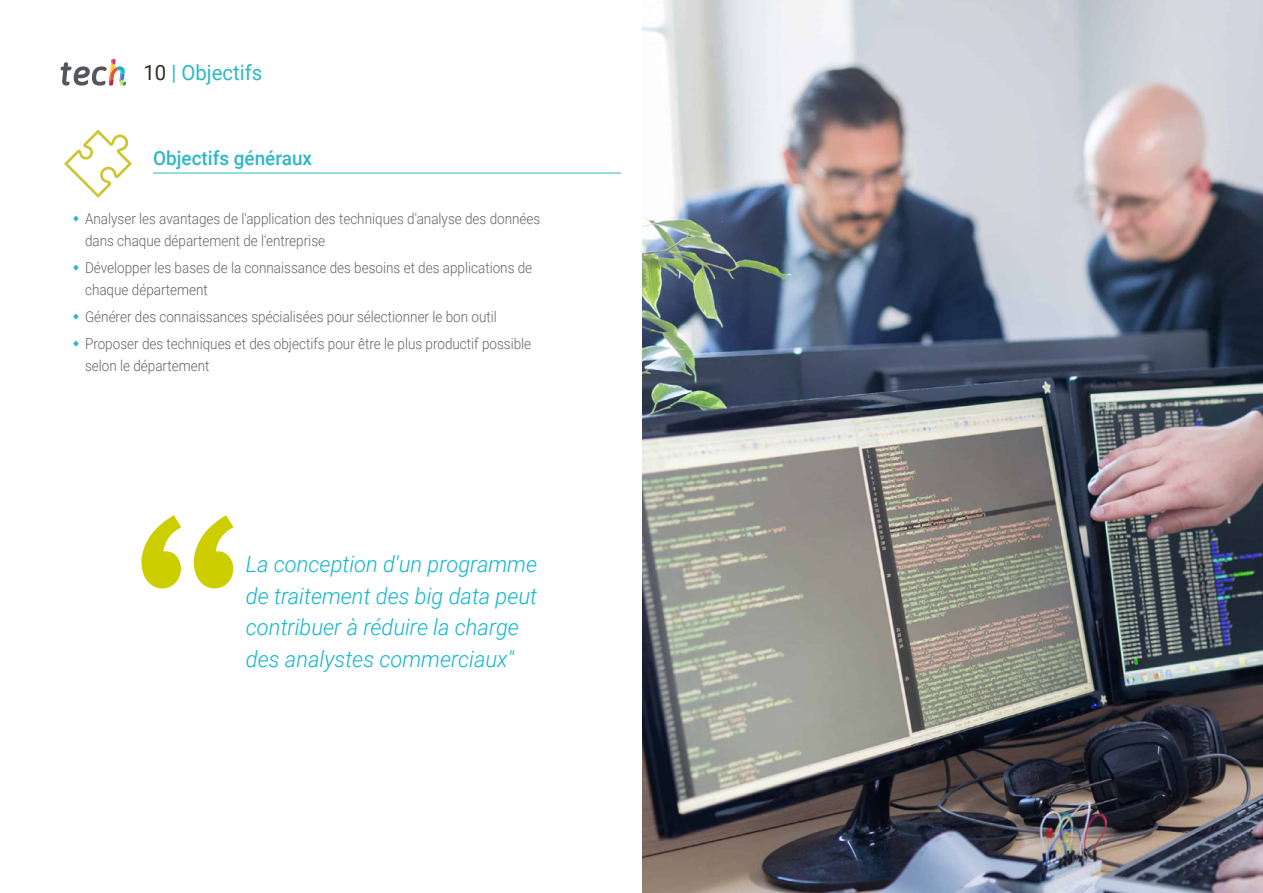
<style>
.page{position:relative;width:1263px;height:893px;background:#fff}
.page>*{position:absolute;margin:0;border:0;box-sizing:border-box;transform-origin:0 0}
.t1{font:italic 300 22.5px/31.5px "Roboto";color:#0fb6cf}
.t2{font:21px "Roboto";color:#2db8c5}
.t3{font:500 19.5px "Roboto";color:#2db8c5}
.t4{font:300 15px/22.5px "Roboto";color:#61646a;scale:.9 1}
.s1{color:#312e20}
</style>
<div class="page">
<hr style="left:153px;top:173px;width:468px;height:1px;background:#2db8c5">
<svg style="left:64px;top:130px;width:68px;height:68px"></svg>
<img style="left:642px;top:0;width:621px;height:893px">
<svg style="left:61px;top:59px;width:65px;height:27px"></svg>
<svg style="left:141px;top:515px;width:93px;height:73px"></svg>
<h2 class="t2" style="left:144px;top:57px;width:120px"><span class="s1">10</span> | Objectifs</h2>
<h3 class="t3" style="left:153px;top:144px;width:160px">Objectifs généraux</h3>
<p class="t4" style="left:85px;top:207px;width:507px">Analyser les avantages de l'application des techniques d'analyse des données dans chaque département de l'entreprise</p>
<p class="t4" style="left:85px;top:256px;width:498px">Développer les bases de la connaissance des besoins et des applications de chaque département</p>
<p class="t4" style="left:85px;top:303px;width:497px;line-height:26.7px">Générer des connaissances spécialisées pour sélectionner le bon outil<br>Proposer des techniques et des objectifs pour être le plus productif possible</p>
<p class="t4" style="left:85px;top:354px;width:140px">selon le département</p>
<h1 class="t1" style="left:246px;top:548px;width:293px">La conception d'un programme de traitement des big data peut contribuer à réduire la charge des analystes commerciaux"</h1>
</div>
